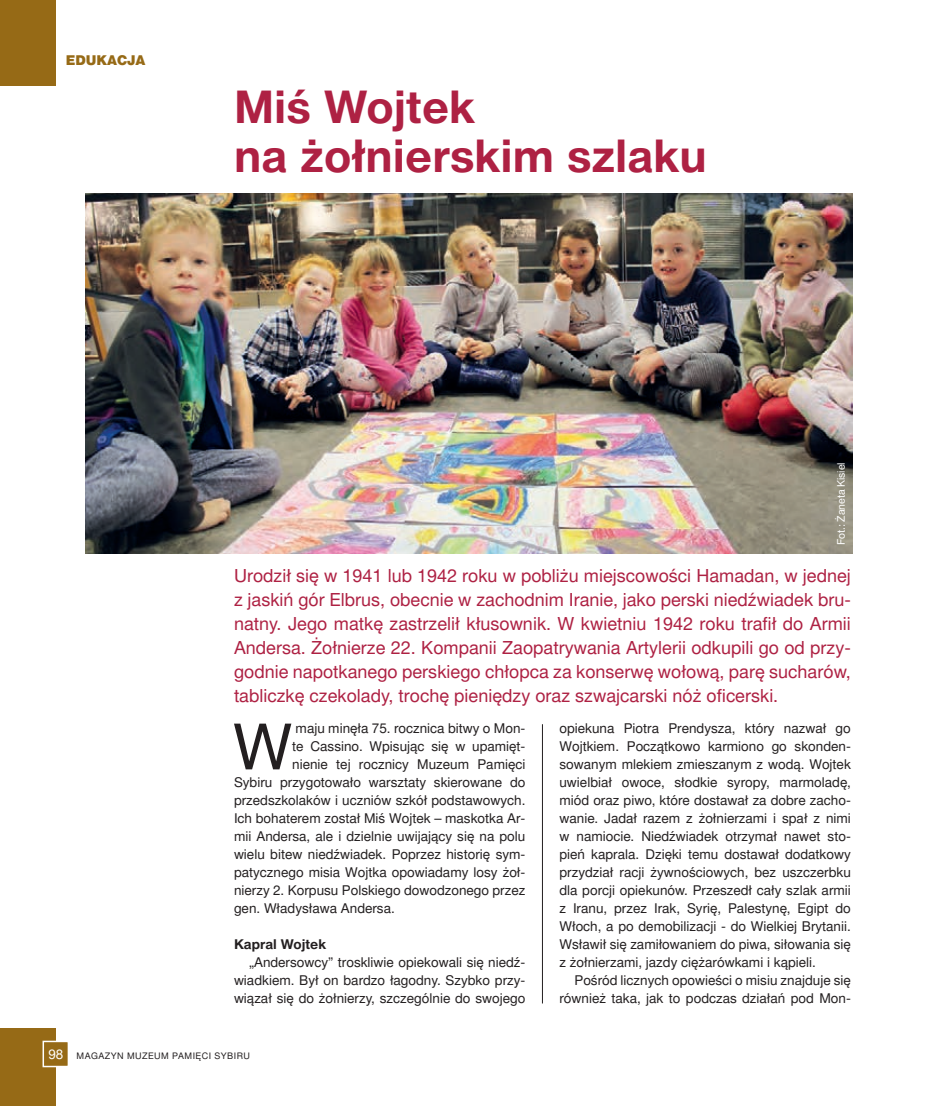
<style>
.page{position:relative;width:936px;height:1106px;background:#fff}
.page>*{position:absolute;margin:0;border:0;box-sizing:border-box;transform-origin:0 0}
.t1{font:63.45px "Switzer TTEFN";color:#231f20}
.t2{font:700 45px "Switzer TTEFN";color:#ae2143}
.t3{font:18px/24px "Switzer TTEFN";color:#ae2143;text-align:justify}
.t4{font:13.5px/18px "Switzer TTEFN";color:#231f20;text-align:justify}
.t5{font:700 13.5px "Switzer TTEFN";color:#231f20}
.autor{font:13.5px "Switzer TTEFN Black";letter-spacing:-.005em;color:#966a16}
.t6{font:13.5px "Switzer TTEFN";color:#fff}
.podpis_foto{font:10.5px "Switzer TTEFN";letter-spacing:-.01em;color:#fff}
.t7{font:9px "Switzer TTEFN";letter-spacing:.05em;color:#231f20}
</style>
<div class="page">
<img style="left:85px;top:193px;width:767px;height:360px">
<div style="left:0;top:1028px;width:55px;height:78px;background:#966a16"></div>
<div style="left:43px;top:1041px;width:25px;height:25px;background:#966a16"></div>
<div style="left:43px;top:1040px;width:26px;height:27px;border:2px solid #fff"></div>
<div style="left:0;top:0;width:55px;height:85px;background:#966a16"></div>
<hr style="left:542px;top:724px;width:1px;height:279px;background:#231f20">
<p class="autor" style="left:66px;top:52px;width:81px">EDUKACJA</p>
<p class="t2" style="left:234px;top:79px;width:242px">Miś Wojtek</p>
<p class="t2" style="left:234px;top:129px;width:474px">na żołnierskim szlaku</p>
<p class="podpis_foto" style="left:835px;top:545px;width:84px;rotate:-90deg">Fot.: Żaneta Kisiel</p>
<p class="t3" style="left:234px;top:564px;width:618px">Urodził się w 1941 lub 1942 roku w pobliżu miejscowości Hamadan, w jednej z jaskiń gór Elbrus, obecnie w zachodnim Iranie, jako perski niedźwiadek bru&shy;natny. Jego matkę zastrzelił kłusownik. W kwietniu 1942 roku trafił do Armii Andersa. Żołnierze 22. Kompanii Zaopatrywania Artylerii odkupili go od przy&shy;godnie napotkanego perskiego chłopca za konserwę wołową, parę sucharów, tabliczkę czekolady, trochę pieniędzy oraz szwajcarski nóż oficerski.</p>
<p class="t1" style="left:233px;top:710px;width:61px">W</p>
<p class="t4" style="left:295px;top:720px;width:231px">maju minęła 75. rocznica bitwy o Mon-</p>
<p class="t4" style="left:292px;top:738px;width:235px">te Cassino. Wpisując się w upamięt-</p>
<p class="t4" style="left:292px;top:756px;width:235px">nienie tej rocznicy Muzeum Pamięci</p>
<p class="t4" style="left:234px;top:774px;width:293px">Sybiru przygotowało warsztaty skierowane do</p>
<p class="t4" style="left:234px;top:792px;width:293px">przedszkolaków i uczniów szkół podstawowych.</p>
<p class="t4" style="left:234px;top:810px;width:293px">Ich bohaterem został Miś Wojtek – maskotka Ar-</p>
<p class="t4" style="left:234px;top:828px;width:293px">mii Andersa, ale i dzielnie uwijający się na polu</p>
<p class="t4" style="left:234px;top:846px;width:293px">wielu bitew niedźwiadek. Poprzez historię sym-</p>
<p class="t4" style="left:234px;top:864px;width:293px">patycznego misia Wojtka opowiadamy losy żoł-</p>
<p class="t4" style="left:234px;top:882px;width:293px">nierzy 2. Korpusu Polskiego dowodzonego przez</p>
<p class="t4" style="left:234px;top:900px;width:162px">gen. Władysława Andersa.</p>
<p class="t5" style="left:234px;top:936px;width:94px">Kapral Wojtek</p>
<p class="t4" style="left:234px;top:954px;width:293px;text-indent:15px">„Andersowcy” troskliwie opiekowali się niedź&shy;wiadkiem. Był on bardzo łagodny. Szybko przy&shy;wiązał się do żołnierzy, szczególnie do swojego</p>
<p class="t4" style="left:559px;top:720px;width:293px">opiekuna Piotra Prendysza, który nazwał go Wojtkiem. Początkowo karmiono go skonden&shy;sowanym mlekiem zmieszanym z wodą. Wojtek uwielbiał owoce, słodkie syropy, marmoladę, miód oraz piwo, które dostawał za dobre zacho&shy;wanie. Jadał razem z żołnierzami i spał z nimi w namiocie. Niedźwiadek otrzymał nawet sto&shy;pień kaprala. Dzięki temu dostawał dodatkowy przydział racji żywnościowych, bez uszczerbku dla porcji opiekunów. Przeszedł cały szlak armii z Iranu, przez Irak, Syrię, Palestynę, Egipt do Włoch, a po demobilizacji - do Wielkiej Brytanii.<br>Wsławił się zamiłowaniem do piwa, siłowania się z żołnierzami, jazdy ciężarówkami i kąpieli.</p>
<p class="t4" style="left:559px;top:972px;width:293px;text-align:right">Pośród licznych opowieści o misiu znajduje się również taka, jak to podczas działań pod Mon-</p>
<p class="t6" style="left:48px;top:1046px;width:17px">98</p>
<p class="t7" style="left:77px;top:1050px;width:175px">MAGAZYN MUZEUM PAMIĘCI SYBIRU</p>
</div>
